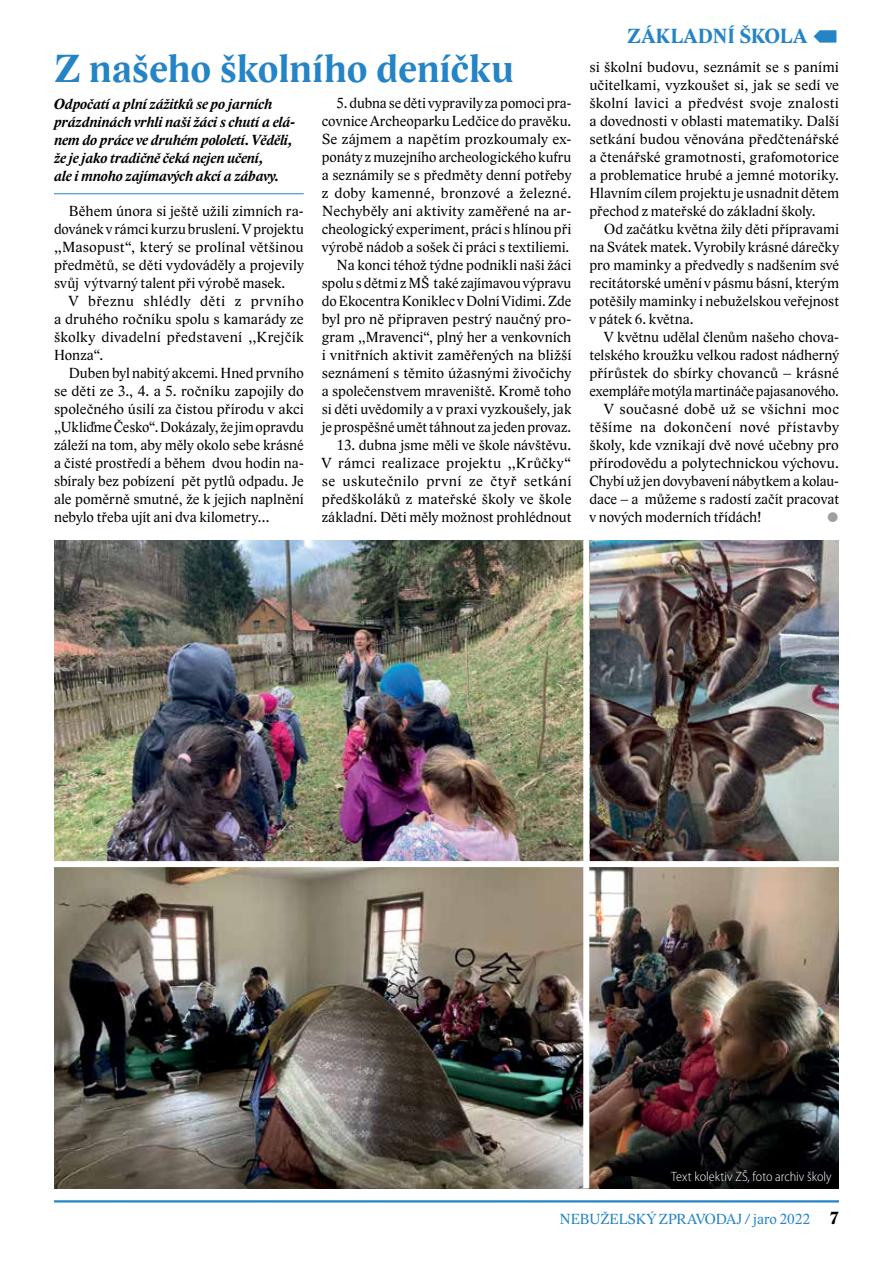
<style>
.page{position:relative;width:893px;height:1263px;background:#fff}
.page>*{position:absolute;margin:0;border:0;box-sizing:border-box;transform-origin:0 0}
.t1{font:700 40.5px "Lido STFCE";color:#2484c6}
.t2{font:700 21px "Lido ST";letter-spacing:.005em;color:#2484c6}
.t3{font:15px/18px "Lido ST";letter-spacing:.005em;color:#000;text-align:justify}
.t4{font:italic 700 15px/18px "Lido ST";color:#000}
.t5{font:15px "Lido ST";letter-spacing:.025em;color:#000}
.t6{font:15px "Lido ST";letter-spacing:-.01em;color:#2484c6}
.t7{font:300 semi-condensed 13.5px "Myriad Pro";color:#fff}
.s1{font-weight:700;font-size:18px;color:#000}
</style>
<div class="page">
<hr style="left:54px;top:1200px;width:785px;height:2px;background:#2484c6">
<img style="left:589px;top:540px;width:250px;height:321px">
<img style="left:54px;top:867px;width:785px;height:321px">
<img style="left:54px;top:540px;width:529px;height:321px">
<div style="left:583px;top:539px;width:6px;height:649px;background:#fff"></div>
<hr style="left:54px;top:193px;width:250px;height:1px;background:#2484c6">
<h1 class="t1" style="left:54px;top:44px;width:461px">Z našeho školního deníčku</h1>
<p class="t3" style="left:322px;top:94px;width:251px;text-align:right">5. dubna se děti vypravily za pomoci pra&shy;covnice Archeoparku Ledčice do pravěku.<br>Se zájmem a napětím prozkoumaly ex&shy;ponáty z muzejního archeologického kufru a seznámily se s předměty denní potřeby z doby kamenné, bronzové a železné.<br>Nechyběly ani aktivity zaměřené na ar&shy;cheologický experiment, práci s hlínou při výrobě nádob a sošek či práci s textiliemi.<br>Na konci téhož týdne podnikli naši žáci spolu s dětmi z MŠ také zajímavou výpravu do Ekocentra Koniklec v Dolní Vidimi. Zde byl pro ně připraven pestrý naučný pro&shy;gram ,,Mravenci“, plný her a venkovních i vnitřních aktivit zaměřených na bližší seznámení s těmito úžasnými živočichy a společenstvem mraveniště. Kromě toho si děti uvědomily a v praxi vyzkoušely, jak je prospěšné umět táhnout za jeden provaz.</p>
<p class="t3" style="left:322px;top:436px;width:251px;text-indent:15px">13. dubna jsme měli ve škole návštěvu.<br>V rámci realizace projektu ,,Krůčky“ se uskutečnilo první ze čtyř setkání předškoláků z mateřské školy ve škole základní. Děti měly možnost prohlédnout</p>
<p class="t4" style="left:54px;top:96px;width:242px">Odpočatí a plní zážitků se po jarních prázdninách vrhli naši žáci s chutí a elá&shy;nem do práce ve druhém pololetí. Věděli, že je jako tradičně čeká nejen učení,<br>ale i mnoho zajímavých akcí a zábavy.</p>
<p class="t3" style="left:54px;top:202px;width:251px;text-indent:15px">Během února si ještě užili zimních ra&shy;dovánek v rámci kurzu bruslení. V projektu ,,Masopust“, který se prolínal většinou předmětů, se děti vydováděly a projevily svůj výtvarný talent při výrobě masek.</p>
<p class="t3" style="left:54px;top:292px;width:251px;text-indent:15px">V březnu shlédly děti z prvního a druhého ročníku spolu s kamarády ze školky divadelní představení ,,Krejčík Honza“.</p>
<p class="t3" style="left:54px;top:364px;width:251px;text-indent:15px">Duben byl nabitý akcemi. Hned prvního se děti ze 3., 4. a 5. ročníku zapojily do společného úsilí za čistou přírodu v akci ,,Ukliďme Česko“. Dokázaly, že jim opravdu záleží na tom, aby měly okolo sebe krásné a čisté prostředí a během dvou hodin na&shy;sbíraly bez pobízení pět pytlů odpadu. Je ale poměrně smutné, že k jejich naplnění nebylo třeba ujít ani dva kilometry…</p>
<h2 class="t2" style="left:627px;top:24px;width:181px">ZÁKLADNÍ ŠKOLA</h2>
<p class="t3" style="left:589px;top:58px;width:251px">si školní budovu, seznámit se s paními učitelkami, vyzkoušet si, jak se sedí ve školní lavici a předvést svoje znalosti a dovednosti v oblasti matematiky. Další setkání budou věnována předčtenářské a čtenářské gramotnosti, grafomotorice a problematice hrubé a jemné motoriky.<br>Hlavním cílem projektu je usnadnit dětem přechod z mateřské do základní školy.</p>
<p class="t3" style="left:589px;top:220px;width:251px;text-indent:15px">Od začátku května žily děti přípravami na Svátek matek. Vyrobily krásné dárečky pro maminky a předvedly s nadšením své recitátorské umění v pásmu básní, kterým potěšily maminky i nebuželskou veřejnost v pátek 6. května.</p>
<p class="t3" style="left:604px;top:328px;width:236px">V květnu udělal členům našeho chova-</p>
<p class="t3" style="left:589px;top:346px;width:251px">telského kroužku velkou radost nádherný</p>
<p class="t3" style="left:589px;top:364px;width:251px">přírůstek do sbírky chovanců – krásné</p>
<p class="t3" style="left:589px;top:382px;width:251px">exempláře motýla martináče pajasanového.</p>
<p class="t3" style="left:604px;top:400px;width:236px">V současné době už se všichni moc</p>
<p class="t5" style="left:589px;top:418px;width:251px">těšíme na dokončení nové přístavby</p>
<p class="t3" style="left:589px;top:436px;width:251px">školy, kde vznikají dvě nové učebny pro</p>
<p class="t3" style="left:589px;top:454px;width:251px">přírodovědu a polytechnickou výchovu.</p>
<p class="t3" style="left:589px;top:472px;width:251px">Chybí už jen dovybavení nábytkem a kolau-</p>
<p class="t3" style="left:589px;top:490px;width:251px">dace – a můžeme s radostí začít pracovat</p>
<p class="t3" style="left:589px;top:508px;width:174px">v nových moderních třídách!</p>
<p class="t7" style="left:671px;top:1169px;width:162px">Text kolektiv ZŠ, foto archiv školy</p>
<p class="t6" style="left:559px;top:1210px;width:281px">NEBUŽELSKÝ ZPRAVODAJ / jaro 2022 <span class="s1">7</span></p>
</div>
